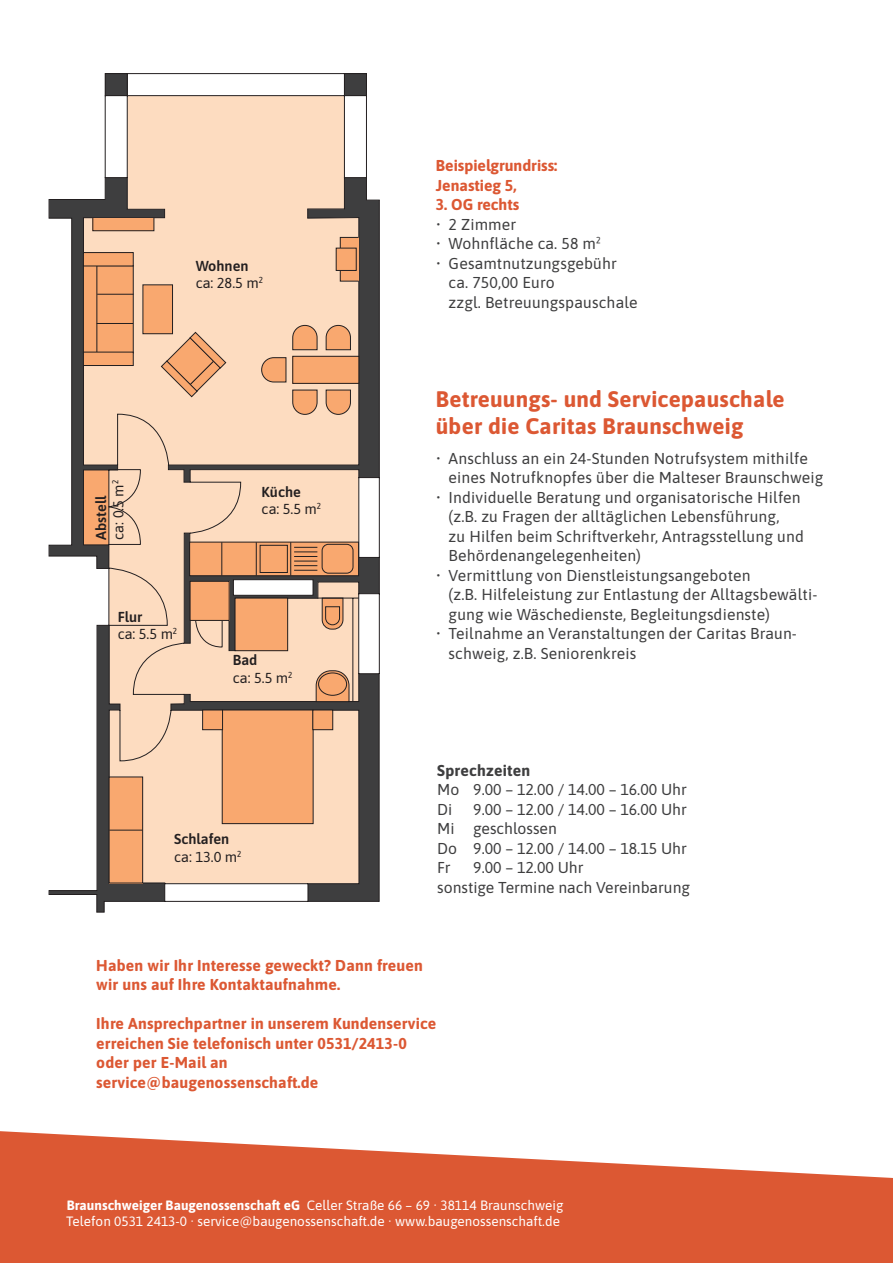
<style>
.page{position:relative;width:893px;height:1263px;background:#fff}
.page>*{position:absolute;margin:0;border:0;box-sizing:border-box;transform-origin:0 0}
.t1{font:22.5px/27px "Asap";letter-spacing:.01em;color:#dc5833}
.t2{font:15.75px/19.5px "Asap";letter-spacing:.01em;color:#3e3e3f}
.t3{font:15.75px/19.5px "Asap";letter-spacing:.01em;color:#dc5833}
.t4{font:14.4px/17.4px "Asap";color:#231f20}
.t5{font:13.5px/16.2px "Asap";letter-spacing:.005em;color:#fff}
</style>
<div class="page">
<svg style="left:0;top:1131px;width:893px;height:132px;fill:#dc5833"></svg>
<svg style="left:49px;top:73px;width:330px;height:396px"></svg>
<div style="left:93px;top:218px;width:61px;height:13px;background:#f9a86f"></div>
<div style="left:93px;top:218px;width:61px;height:13px;border:1px solid #231f20"></div>
<svg style="left:340px;top:237px;width:19px;height:44px"></svg>
<div style="left:340px;top:237px;width:19px;height:44px;border:1px solid #231f20"></div>
<div style="left:97px;top:266px;width:36px;height:87px;background:#f9a86f"></div>
<div style="left:83px;top:265px;width:14px;height:88px;background:#f9a86f"></div>
<div style="left:83px;top:265px;width:14px;height:88px;border:1px solid #231f20"></div>
<div style="left:83px;top:253px;width:50px;height:13px;background:#f9a86f"></div>
<div style="left:83px;top:252px;width:50px;height:14px;border:1px solid #231f20"></div>
<div style="left:83px;top:352px;width:50px;height:13px;background:#f9a86f"></div>
<div style="left:83px;top:352px;width:50px;height:14px;border:1px solid #231f20"></div>
<hr style="left:97px;top:323px;width:36px;height:1px;background:#231f20">
<hr style="left:97px;top:294px;width:37px;height:1px;background:#231f20">
<svg style="left:161px;top:332px;width:65px;height:65px;background:#ebb790"></svg>
<div style="left:143px;top:285px;width:30px;height:49px;background:#f9a86f"></div>
<div style="left:143px;top:285px;width:30px;height:49px;border:1px solid #231f20"></div>
<div style="left:293px;top:356px;width:66px;height:27px;background:#f9a86f"></div>
<div style="left:293px;top:356px;width:66px;height:27px;border:1px solid #231f20"></div>
<svg style="left:326px;top:390px;width:25px;height:25px"></svg>
<svg style="left:293px;top:390px;width:24px;height:25px"></svg>
<svg style="left:326px;top:325px;width:25px;height:25px"></svg>
<svg style="left:293px;top:325px;width:24px;height:25px"></svg>
<svg style="left:261px;top:357px;width:25px;height:25px"></svg>
<div style="left:336px;top:248px;width:20px;height:22px;background:#f9a86f"></div>
<svg style="left:49px;top:469px;width:330px;height:443px"></svg>
<div style="left:190px;top:581px;width:39px;height:39px;background:#f9a86f"></div>
<div style="left:235px;top:598px;width:53px;height:53px;background:#f9a86f"></div>
<div style="left:235px;top:598px;width:53px;height:53px;border:1px solid #231f20"></div>
<hr style="left:318px;top:598px;width:41px;height:1px;background:#231f20">
<hr style="left:353px;top:598px;width:1px;height:103px;background:#231f20">
<div style="left:313px;top:710px;width:20px;height:20px;background:#f9a86f"></div>
<div style="left:313px;top:710px;width:20px;height:20px;border:1px solid #231f20"></div>
<div style="left:203px;top:710px;width:20px;height:20px;background:#f9a86f"></div>
<div style="left:203px;top:710px;width:20px;height:20px;border:1px solid #231f20"></div>
<div style="left:109px;top:777px;width:34px;height:106px;background:#f9a86f"></div>
<div style="left:109px;top:777px;width:34px;height:106px;border:1px solid #231f20"></div>
<hr style="left:109px;top:830px;width:33px;height:1px;background:#231f20">
<p class="t4" style="left:196px;top:256px;width:69px">Wohnen ca: 28.5 m²</p>
<p class="t4" style="left:91px;top:540px;width:61px;rotate:-90deg">Abstell ca: 0.5 m²</p>
<p class="t4" style="left:118px;top:607px;width:61px">Flur<br>ca: 5.5 m²</p>
<p class="t4" style="left:262px;top:482px;width:61px">Küche ca: 5.5 m²</p>
<p class="t4" style="left:233px;top:651px;width:61px">Bad<br>ca: 5.5 m²</p>
<p class="t4" style="left:174px;top:830px;width:69px">Schlafen ca: 13.0 m²</p>
<p class="t3" style="left:436px;top:155px;width:123px">Beispielgrundriss:<br>Jenastieg 5,</p>
<p class="t3" style="left:436px;top:194px;width:85px">3. OG rechts</p>
<p class="t2" style="left:436px;top:213px;width:82px">• 2 Zimmer</p>
<p class="t2" style="left:436px;top:233px;width:167px">• Wohnfläche ca. 58 m²</p>
<p class="t2" style="left:449px;top:252px;width:190px;text-indent:-13px">• Gesamtnutzungsgebühr ca. 750,00 Euro<br>zzgl. Betreuungspauschale</p>
<h1 class="t1" style="left:436px;top:384px;width:350px">Betreuungs- und Servicepauschale über die Caritas Braunschweig</h1>
<p class="t2" style="left:449px;top:447px;width:376px;text-indent:-13px">• Anschluss an ein 24-Stunden Notrufsystem mithilfe eines Notrufknopfes über die Malteser Braunschweig</p>
<p class="t2" style="left:449px;top:486px;width:357px;text-indent:-13px">• Individuelle Beratung und organisatorische Hilfen (z.B. zu Fragen der alltäglichen Lebensführung,<br>zu Hilfen beim Schriftverkehr, Antragsstellung und Behördenangelegenheiten)</p>
<p class="t2" style="left:449px;top:564px;width:370px;text-indent:-13px">• Vermittlung von Dienstleistungsangeboten<br>(z.B. Hilfeleistung zur Entlastung der Alltagsbewälti&shy;gung wie Wäschedienste, Begleitungsdienste)</p>
<p class="t2" style="left:449px;top:623px;width:350px;text-indent:-13px">• Teilnahme an Veranstaltungen der Caritas Braun&shy;schweig, z.B. Seniorenkreis</p>
<p class="t2" style="left:437px;top:759px;width:251px">Sprechzeiten<br>Mo 9.00 – 12.00 / 14.00 – 16.00 Uhr<br>Di</p>
<p class="t2" style="left:437px;top:798px;width:251px;text-indent:36px">9.00 – 12.00 / 14.00 – 16.00 Uhr<br>Mi geschlossen<br>Do 9.00 – 12.00 / 14.00 – 18.15 Uhr<br>Fr</p>
<p class="t2" style="left:437px;top:857px;width:254px;text-indent:36px">9.00 – 12.00 Uhr<br>sonstige Termine nach Vereinbarung</p>
<p class="t3" style="left:96px;top:954px;width:328px">Haben wir Ihr Interesse geweckt? Dann freuen wir uns auf Ihre Kontaktaufnahme.</p>
<p class="t3" style="left:96px;top:1013px;width:342px">Ihre Ansprechpartner in unserem Kundenservice erreichen Sie telefonisch unter 0531/2413-0 oder per E-Mail an service@baugenossenschaft.de</p>
<p class="t5" style="left:66px;top:1196px;width:499px">Braunschweiger Baugenossenschaft eG Celler Straße 66 – 69 · 38114 Braunschweig<br>Telefon 0531 2413-0 · service@baugenossenschaft.de · www.baugenossenschaft.de</p>
</div>
